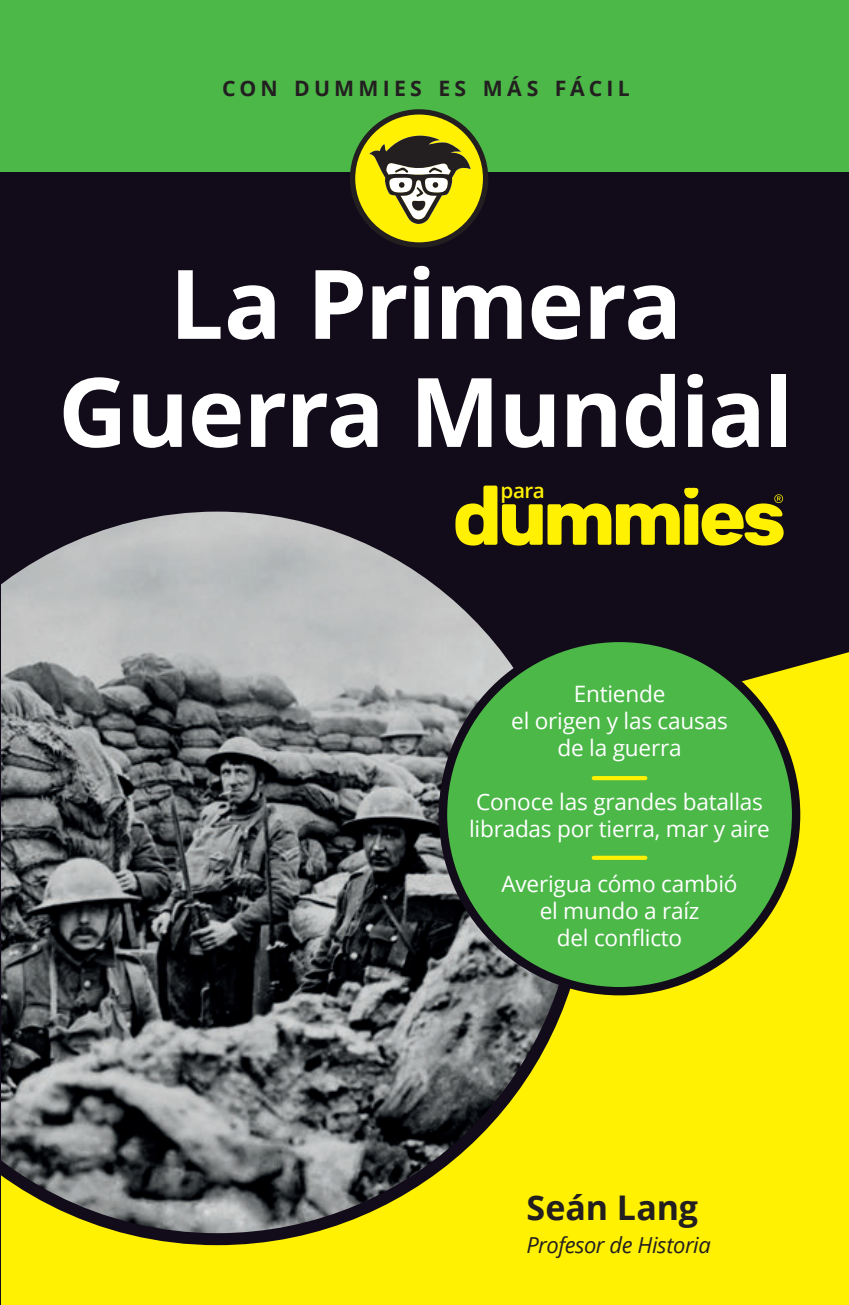
<style>
.page{position:relative;width:849px;height:1305px;background:#fff}
.page>*{position:absolute;margin:0;border:0;box-sizing:border-box;transform-origin:0 0}
.t1{font:700 96px/108px "Open Sans";letter-spacing:-.015em;color:#fff;text-align:center}
.t2{font:700 34px "Open Sans";letter-spacing:-.005em;color:#231f20}
.t3{font:22.6px/27.2px "Open Sans";letter-spacing:-.01em;color:#fff;text-align:center}
.t4{font:italic 22px "Open Sans";letter-spacing:-.02em;color:#231f20}
.t5{font:700 21.2px "Open Sans";letter-spacing:.2em;color:#231f20}
.t6{font:600 20.8px "Open Sans";color:#fff101}
</style>
<div class="page">
<div style="left:0;top:5px;width:849px;height:1299px;background:#fff101"></div>
<div style="left:1px;top:172px;width:848px;height:729px;background:#120b19"></div>
<svg style="left:1px;top:493px;width:594px;height:753px;background:#707163"></svg>
<hr style="left:0;top:21px;width:1px;height:1283px;background:#120b19">
<div style="left:0;top:0;width:849px;height:172px;background:#4cb848"></div>
<svg style="left:353px;top:112px;width:133px;height:133px"></svg>
<div style="left:350px;top:109px;width:138px;height:138px;border:5px solid #231f20;border-radius:50%"></div>
<svg style="left:369px;top:135px;width:102px;height:89px"></svg>
<div style="left:443px;top:637px;width:353px;height:353px;background:#4cb848;border-radius:50%"></div>
<div style="left:439px;top:633px;width:361px;height:362px;border:8px solid #120b19;border-radius:50%"></div>
<svg style="left:455px;top:485px;width:329px;height:60px"></svg>
<div style="left:594px;top:775px;width:51px;height:5px;background:#fff101"></div>
<svg style="left:594px;top:855px;width:51px;height:4px"></svg>
<p class="t5" style="left:222px;top:73px;width:409px">CON DUMMIES ES MÁS FÁCIL</p>
<h1 class="t1" style="left:58px;top:247px;width:737px">La Primera<br>Guerra Mundial</h1>
<p class="t6" style="left:500px;top:476px;width:46px">para</p>
<p class="t3" style="left:511px;top:679px;width:218px">Entiende<br>el origen y las causas de la guerra</p>
<p class="t3" style="left:469px;top:787px;width:302px">Conoce las grandes batallas libradas por tierra, mar y aire</p>
<p class="t3" style="left:501px;top:869px;width:238px">Averigua cómo cambió el mundo a raíz<br>del conflicto</p>
<h2 class="t2" style="left:526px;top:1183px;width:173px">Seán Lang</h2>
<p class="t4" style="left:526px;top:1229px;width:186px">Profesor de Historia</p>
</div>
